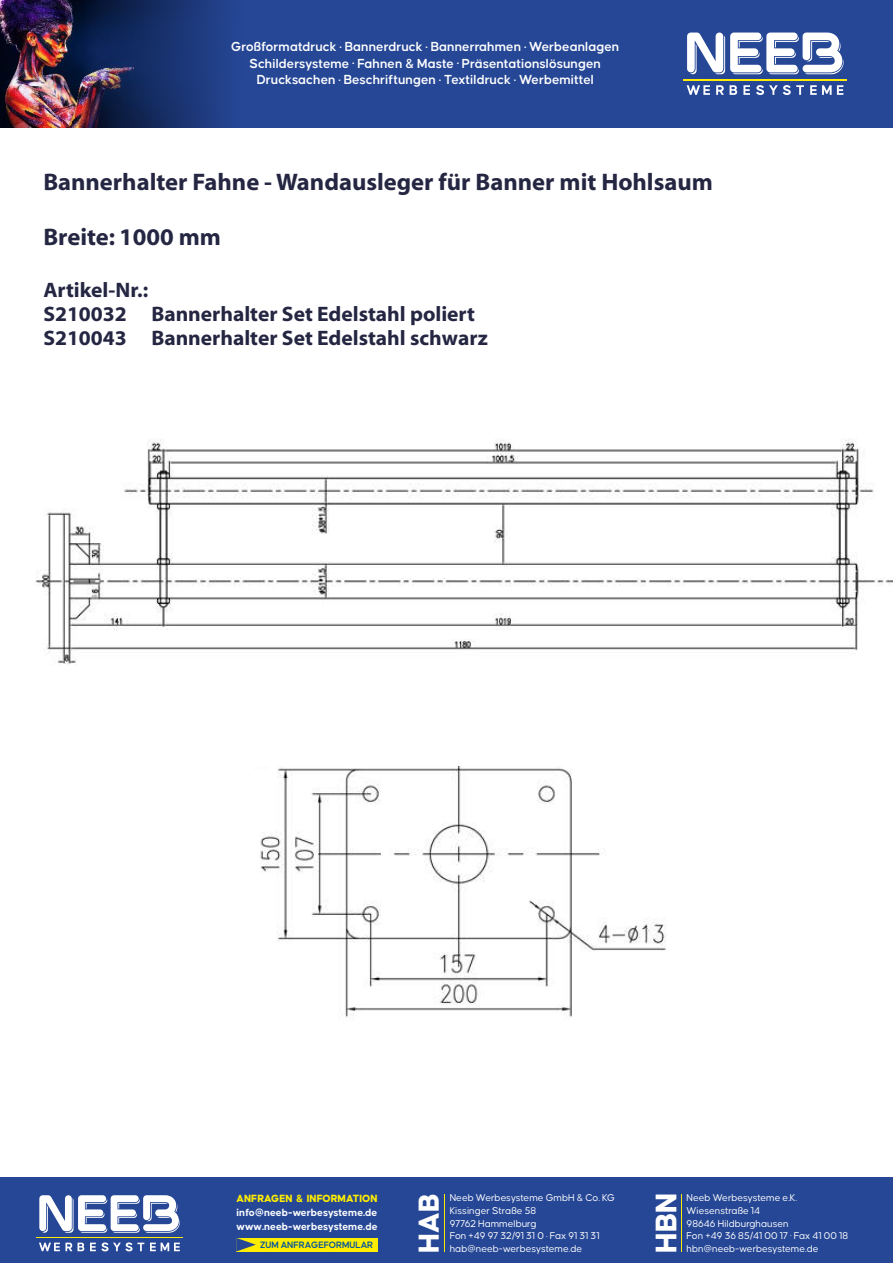
<style>
.page{position:relative;width:893px;height:1263px;background:#fff}
.page>*{position:absolute;margin:0;border:0;box-sizing:border-box;transform-origin:0 0}
.t1{font:800 31.8px "Causten";color:#fefefe}
.t2{font:800 30.9px "Causten";color:#fefefe}
.t3{font:24px "Myriad Bd Web";color:#252642}
.t4{font:21px/24px "Myriad Bd Web";color:#252642}
.t5{font:600 13.95px/20.1px "Causten";color:#fefefe}
.t6{font:700 11.1px/13.8px "Causten";color:#fefefe}
.t7{font:800 11.1px "Causten";color:#ffed00}
.t8{font:10.5px/12.6px "Causten";color:#fefefe}
.t9{font:600 9.9px "Causten";color:#0053a0}
</style>
<div class="page">
<img style="left:35px;top:439px;width:858px;height:226px">
<img style="left:260px;top:766px;width:407px;height:251px">
<div style="left:0;top:0;width:893px;height:128px;background:#264796"></div>
<img style="left:0;top:0;width:223px;height:128px">
<svg style="left:687px;top:33px;width:157px;height:41px"></svg>
<hr style="left:683px;top:79px;width:164px;height:1px;background:#ffec00">
<svg style="left:687px;top:85px;width:23px;height:10px"></svg>
<svg style="left:716px;top:85px;width:8px;height:10px"></svg>
<svg style="left:730px;top:85px;width:7px;height:10px"></svg>
<svg style="left:743px;top:85px;width:7px;height:10px"></svg>
<svg style="left:756px;top:85px;width:48px;height:10px"></svg>
<svg style="left:810px;top:85px;width:33px;height:10px"></svg>
<div style="left:0;top:1178px;width:893px;height:85px;background:#264796"></div>
<hr style="left:681px;top:1194px;width:1px;height:58px;background:#ffed00">
<div style="left:237px;top:1238px;width:141px;height:13px;background:#ffed00"></div>
<svg style="left:236px;top:1238px;width:20px;height:13px"></svg>
<svg style="left:39px;top:1195px;width:141px;height:38px"></svg>
<hr style="left:36px;top:1237px;width:147px;height:1px;background:#ffec00">
<svg style="left:39px;top:1242px;width:33px;height:9px"></svg>
<svg style="left:78px;top:1242px;width:6px;height:9px"></svg>
<svg style="left:90px;top:1242px;width:54px;height:9px"></svg>
<svg style="left:150px;top:1242px;width:30px;height:9px"></svg>
<hr style="left:443px;top:1194px;width:1px;height:58px;background:#ffed00">
<h3 class="t5" style="left:231px;top:37px;width:389px">Großformatdruck . Bannerdruck Bannerrahmen Werbeanlagen</h3>
<h3 class="t5" style="left:250px;top:34px;width:353px;text-indent:274px">.<br>Schildersysteme Fahnen &amp; Maste Präsentationslösungen</h3>
<h3 class="t5" style="left:425px;top:34px;width:4px">.</h3>
<h3 class="t5" style="left:257px;top:50px;width:339px;text-indent:200px">.<br>Drucksachen Beschriftungen Textildruck Werbemittel</h3>
<h3 class="t5" style="left:352px;top:50px;width:4px">.</h3>
<h3 class="t5" style="left:339px;top:67px;width:4px">.</h3>
<h3 class="t5" style="left:439px;top:67px;width:4px">.</h3>
<h3 class="t5" style="left:514px;top:67px;width:4px">.</h3>
<h3 class="t3" style="left:43px;top:172px;width:671px">Bannerhalter Fahne - Wandausleger für Banner mit Hohlsaum</h3>
<h3 class="t3" style="left:43px;top:227px;width:179px">Breite: 1000 mm</h3>
<h3 class="t4" style="left:43px;top:279px;width:446px">Artikel-Nr.:<br>S210032 Bannerhalter Set Edelstahl poliert<br>S210043 Bannerhalter Set Edelstahl schwarz</h3>
<p class="t7" style="left:237px;top:1193px;width:142px">ANFRAGEN &amp; INFORMATION</p>
<p class="t6" style="left:237px;top:1206px;width:142px">info@neeb-werbesysteme.de www.neeb-werbesysteme.de</p>
<p class="t9" style="left:260px;top:1240px;width:115px">ZUM ANFRAGEFORMULAR</p>
<h2 class="t2" style="left:416px;top:1253px;width:61px;rotate:-90deg">HAB</h2>
<p class="t8" style="left:450px;top:1192px;width:167px">Neeb Werbesysteme GmbH &amp; Co. KG<br>Kissinger Straße 58<br>97762 Hammelburg<br>Fon +49 97 32/91 31 0 . Fax 91 31 31 hab@neeb-werbesysteme.de</p>
<p class="t8" style="left:687px;top:1192px;width:163px">Neeb Werbesysteme e.K.<br>Wiesenstraße 14<br>98646 Hildburghausen<br>Fon +49 36 85/41 00 17 . Fax 41 00 18</p>
<h1 class="t1" style="left:652px;top:1253px;width:62px;rotate:-90deg">HBN</h1>
<p class="t8" style="left:687px;top:1242px;width:133px">hbn@neeb-werbesysteme.de</p>
</div>
